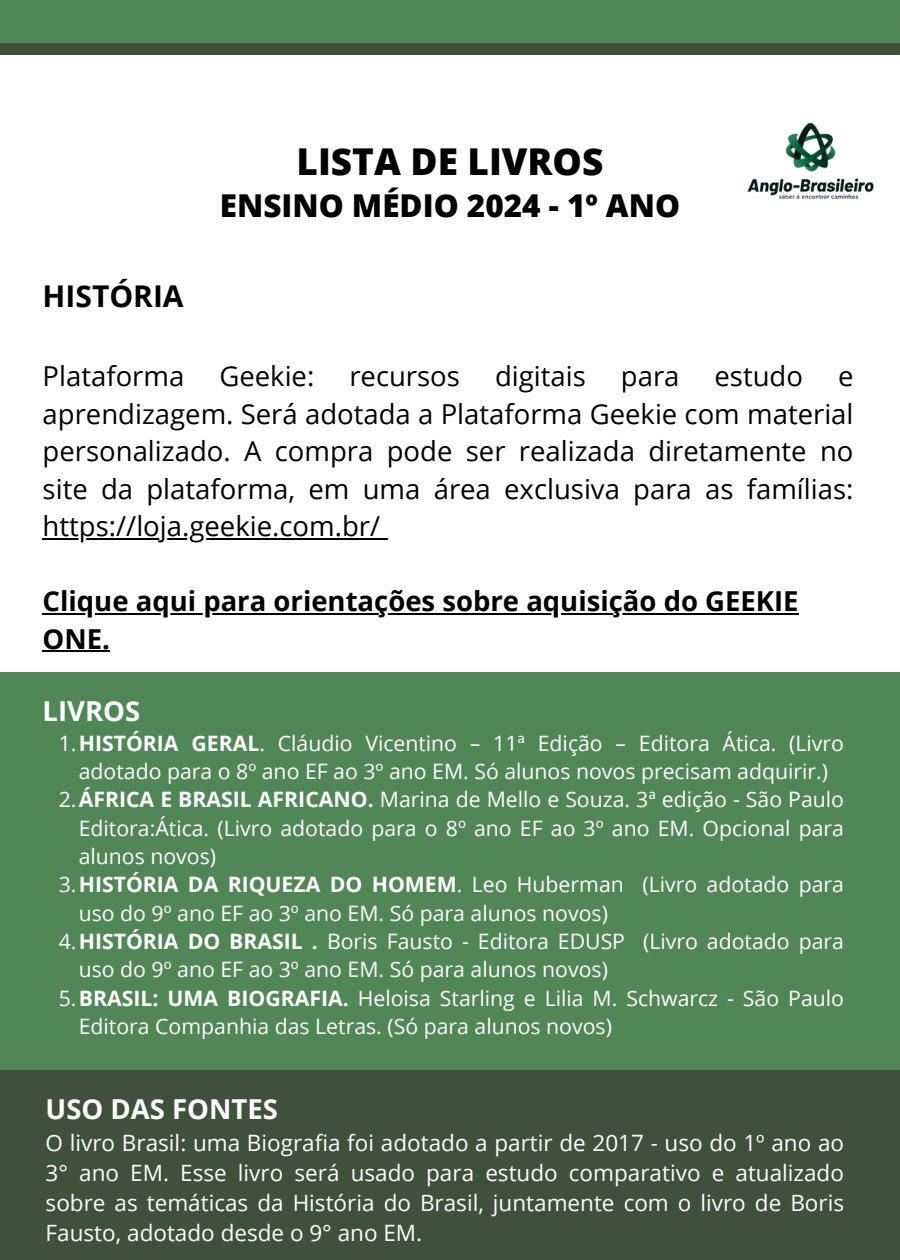
<style>
.page{position:relative;width:900px;height:1260px;background:#fff}
.page>*{position:absolute;margin:0;border:0;box-sizing:border-box;transform-origin:0 0}
.t1{font:800 37px "Open Sans";color:#000}
.t2{font:800 31.5px "Open Sans";color:#000}
.t3{font:700 30px "Open Sans";color:#000}
.t4{font:27.5px/37.5px "Open Sans";color:#000;text-align:justify}
.t5{font:700 27.5px/37.5px "Open Sans";color:#000}
.t6{font:700 27.5px "Open Sans";color:#fff}
.t7{font:22.5px/30px "Open Sans";color:#fff;text-align:justify}
.t8{font:21.25px "Open Sans";color:#fff}
.s1{font-weight:700}
</style>
<div class="page">
<div style="left:0;top:672px;width:900px;height:417px;background:#518657"></div>
<div style="left:0;top:1070px;width:900px;height:190px;background:#40513b"></div>
<hr style="left:43px;top:538px;width:337px;height:2px;background:#000">
<svg style="left:380px;top:538px;width:7px;height:2px"></svg>
<hr style="left:43px;top:613px;width:756px;height:2px;background:#000">
<hr style="left:43px;top:651px;width:67px;height:1px;background:#000">
<img style="left:747px;top:123px;width:127px;height:75px">
<div style="left:0;top:30px;width:900px;height:24px;background:#40513b"></div>
<div style="left:0;top:0;width:900px;height:43px;background:#518657"></div>
<h3 class="t3" style="left:43px;top:275px;width:143px">HISTÓRIA</h3>
<h1 class="t1" style="left:297px;top:135px;width:308px">LISTA DE LIVROS</h1>
<h2 class="t2" style="left:220px;top:184px;width:462px">ENSINO MÉDIO 2024 - 1º ANO</h2>
<p class="t4" style="left:43px;top:357px;width:143px">Plataforma</p>
<p class="t4" style="left:219px;top:357px;width:96px">Geekie:</p>
<p class="t4" style="left:349px;top:357px;width:112px">recursos</p>
<p class="t4" style="left:495px;top:357px;width:92px">digitais</p>
<p class="t4" style="left:621px;top:357px;width:60px">para</p>
<p class="t4" style="left:715px;top:357px;width:90px">estudo</p>
<p class="t4" style="left:43px;top:357px;width:812px;text-indent:795px">e aprendizagem. Será adotada a Plataforma Geekie com material personalizado. A compra pode ser realizada diretamente no site da plataforma, em uma área exclusiva para as famílias: https://loja.geekie.com.br/</p>
<p class="t5" style="left:43px;top:582px;width:758px">Clique aqui para orientações sobre aquisição do GEEKIE<br>ONE.</p>
<p class="t6" style="left:43px;top:691px;width:99px">LIVROS</p>
<p class="t8" style="left:59px;top:728px;width:787px">1.<span class="s1">HISTÓRIA GERAL</span>. Cláudio Vicentino – 11ª Edição – Editora Ática. (Livro</p>
<p class="t8" style="left:79px;top:756px;width:751px">adotado para o 8º ano EF ao 3º ano EM. Só alunos novos precisam adquirir.)</p>
<p class="t8" style="left:59px;top:785px;width:787px">2.<span class="s1">ÁFRICA E BRASIL AFRICANO.</span> Marina de Mello e Souza. 3ª edição - São Paulo</p>
<p class="t8" style="left:79px;top:813px;width:767px">Editora:Ática. (Livro adotado para o 8º ano EF ao 3º ano EM. Opcional para</p>
<p class="t8" style="left:79px;top:841px;width:139px">alunos novos)</p>
<p class="t8" style="left:59px;top:870px;width:787px">3.<span class="s1">HISTÓRIA DA RIQUEZA DO HOMEM</span>. Leo Huberman (Livro adotado para</p>
<p class="t8" style="left:79px;top:898px;width:531px">uso do 9º ano EF ao 3º ano EM. Só para alunos novos)</p>
<p class="t8" style="left:59px;top:926px;width:787px">4.<span class="s1">HISTÓRIA DO BRASIL .</span> Boris Fausto - Editora EDUSP (Livro adotado para</p>
<p class="t8" style="left:79px;top:955px;width:531px">uso do 9º ano EF ao 3º ano EM. Só para alunos novos)</p>
<p class="t8" style="left:59px;top:983px;width:787px">5.<span class="s1">BRASIL: UMA BIOGRAFIA.</span> Heloisa Starling e Lilia M. Schwarcz - São Paulo</p>
<p class="t8" style="left:79px;top:1011px;width:535px">Editora Companhia das Letras. (Só para alunos novos)</p>
<p class="t6" style="left:46px;top:1090px;width:234px">USO DAS FONTES</p>
<p class="t7" style="left:46px;top:1127px;width:800px">O livro Brasil: uma Biografia foi adotado a partir de 2017 - uso do 1º ano ao 3° ano EM. Esse livro será usado para estudo comparativo e atualizado sobre as temáticas da História do Brasil, juntamente com o livro de Boris Fausto, adotado desde o 9° ano EM.</p>
</div>
